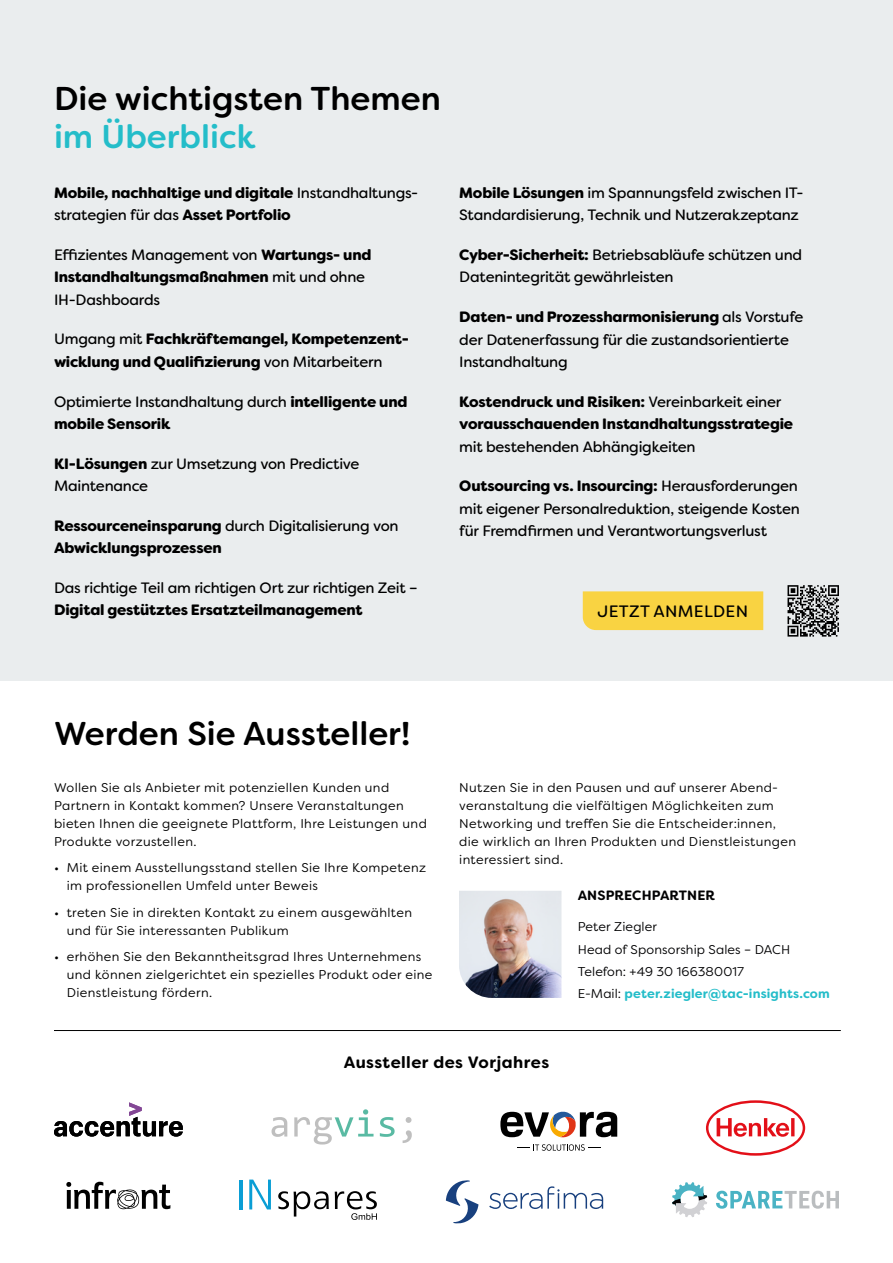
<style>
.page{position:relative;width:893px;height:1263px;background:#fff}
.page>*{position:absolute;margin:0;border:0;box-sizing:border-box;transform-origin:0 0}
.t1{font:500 33px "Filson Soft";color:#000}
.t2{font:500 33px "Filson Soft";color:#24bdc9}
.t3{font:700 16.5px "Filson Soft";letter-spacing:.025em;color:#000}
.t4{font:16.5px "Filson Soft";letter-spacing:.02em;color:#000}
.t5{font:15px/22.5px "Filson Soft";letter-spacing:-.02em;color:#000}
.t6{font:900 15px/22.5px "Filson Soft";letter-spacing:-.01em;color:#000}
.t7{font:700 13.5px "Filson Soft";letter-spacing:.005em;color:#020203}
.t8{font:12.75px/18px "Filson Soft";letter-spacing:.03em;color:#000}
.t9{font:12.75px/22.2px "Filson Soft";letter-spacing:.01em;color:#020203}
.s1{font-weight:400}
.s2{font-weight:900}
.s3{font-weight:700;color:#24bdc9}
</style>
<div class="page">
<div style="left:0;top:0;width:893px;height:680px;background:#eaedee"></div>
<div style="left:583px;top:591px;width:180px;height:39px;background:#f9d342"></div>
<hr style="left:54px;top:1030px;width:787px;height:1px;background:#000">
<img style="left:459px;top:891px;width:102px;height:107px">
<svg style="left:706px;top:1100px;width:99px;height:56px"></svg>
<svg style="left:66px;top:1182px;width:104px;height:27px"></svg>
<svg style="left:272px;top:1117px;width:15px;height:20px"></svg>
<svg style="left:294px;top:1109px;width:79px;height:35px"></svg>
<svg style="left:380px;top:1117px;width:15px;height:20px"></svg>
<svg style="left:403px;top:1117px;width:9px;height:26px"></svg>
<svg style="left:500px;top:1112px;width:117px;height:39px"></svg>
<hr style="left:239px;top:1179px;width:4px;height:30px;background:#0a9ed5">
<svg style="left:249px;top:1179px;width:22px;height:30px"></svg>
<svg style="left:278px;top:1191px;width:51px;height:25px"></svg>
<svg style="left:335px;top:1191px;width:42px;height:29px"></svg>
<svg style="left:716px;top:1191px;width:123px;height:18px"></svg>
<svg style="left:672px;top:1182px;width:35px;height:35px"></svg>
<svg style="left:446px;top:1180px;width:32px;height:43px"></svg>
<svg style="left:489px;top:1186px;width:114px;height:23px"></svg>
<svg style="left:787px;top:585px;width:52px;height:52px"></svg>
<svg style="left:54px;top:1102px;width:129px;height:34px"></svg>
<h1 class="t1" style="left:54px;top:77px;width:388px">Die wichtigsten Themen</h1>
<h1 class="t2" style="left:54px;top:115px;width:203px">im Überblick</h1>
<p class="t6" style="left:54px;top:182px;width:366px">Mobile, nachhaltige und digitale <span class="s1">Instandhaltungs&shy;strategien für das</span> Asset Portfolio</p>
<p class="t5" style="left:54px;top:243px;width:319px">Effizientes Management von <span class="s2">Wartungs- und<br>Instandhaltungsmaßnahmen</span> mit und ohne<br>IH-Dashboards</p>
<p class="t6" style="left:54px;top:328px;width:356px"><span class="s1">Umgang mit</span> Fachkräftemangel, Kompetenzent&shy;wicklung und Qualifizierung <span class="s1">von Mitarbeitern</span></p>
<p class="t5" style="left:54px;top:390px;width:355px">Optimierte Instandhaltung durch <span class="s2">intelligente und mobile Sensorik</span></p>
<p class="t5" style="left:54px;top:452px;width:307px"><span class="s2">KI-Lösungen</span> zur Umsetzung von Predictive<br>Maintenance</p>
<p class="t6" style="left:54px;top:514px;width:346px">Ressourceneinsparung <span class="s1">durch Digitalisierung von<br></span>Abwicklungsprozessen</p>
<p class="t5" style="left:54px;top:576px;width:365px">Das richtige Teil am richtigen Ort zur richtigen Zeit –</p>
<p class="t6" style="left:54px;top:599px;width:310px">Digital gestütztes Ersatzteilmanagement</p>
<p class="t5" style="left:459px;top:181px;width:346px"><span class="s2">Mobile Lösungen</span> im Spannungsfeld zwischen IT-<br>Standardisierung, Technik und Nutzerakzeptanz</p>
<p class="t5" style="left:459px;top:243px;width:344px"><span class="s2">Cyber-Sicherheit:</span> Betriebsabläufe schützen und<br>Datenintegrität gewährleisten</p>
<p class="t5" style="left:459px;top:305px;width:346px"><span class="s2">Daten- und Prozessharmonisierung</span> als Vorstufe der Datenerfassung für die zustandsorientierte<br>Instandhaltung</p>
<p class="t6" style="left:459px;top:390px;width:335px">Kostendruck und Risiken: <span class="s1">Vereinbarkeit einer </span>vorausschauenden Instandhaltungsstrategie</p>
<p class="t5" style="left:459px;top:435px;width:238px">mit bestehenden Abhängigkeiten</p>
<p class="t5" style="left:459px;top:474px;width:342px"><span class="s2">Outsourcing vs. Insourcing:</span> Herausforderungen mit eigener Personalreduktion, steigende Kosten für Fremdfirmen und Verantwortungsverlust</p>
<p class="t4" style="left:597px;top:601px;width:152px">JETZT ANMELDEN</p>
<h1 class="t1" style="left:54px;top:712px;width:358px">Werden Sie Aussteller!</h1>
<p class="t8" style="left:54px;top:778px;width:374px">Wollen Sie als Anbieter mit potenziellen Kunden und Partnern in Kontakt kommen? Unsere Veranstaltungen bieten Ihnen die geeignete Plattform, Ihre Leistungen und Produkte vorzustellen.</p>
<p class="t8" style="left:67px;top:859px;width:361px;text-indent:-13px">• Mit einem Ausstellungsstand stellen Sie Ihre Kompetenz im professionellen Umfeld unter Beweis</p>
<p class="t8" style="left:67px;top:903px;width:347px;text-indent:-13px">• treten Sie in direkten Kontakt zu einem ausgewählten und für Sie interessanten Publikum</p>
<p class="t8" style="left:67px;top:948px;width:367px;text-indent:-13px">• erhöhen Sie den Bekanntheitsgrad Ihres Unternehmens und können zielgerichtet ein spezielles Produkt oder eine<br>Dienstleistung fördern.</p>
<p class="t8" style="left:459px;top:778px;width:338px">Nutzen Sie in den Pausen und auf unserer Abend&shy;veranstaltung die vielfältigen Möglichkeiten zum Networking und treffen Sie die Entscheider:innen, die wirklich an Ihren Produkten und Dienstleistungen interessiert sind.</p>
<p class="t7" style="left:578px;top:887px;width:139px">ANSPRECHPARTNER</p>
<p class="t9" style="left:578px;top:916px;width:254px">Peter Ziegler<br>Head of Sponsorship Sales – DACH<br>Telefon: +49 30 166380017<br>E-Mail: <span class="s3">peter.ziegler@tac-insights.com</span></p>
<p class="t3" style="left:344px;top:1051px;width:207px">Aussteller des Vorjahres</p>
</div>
